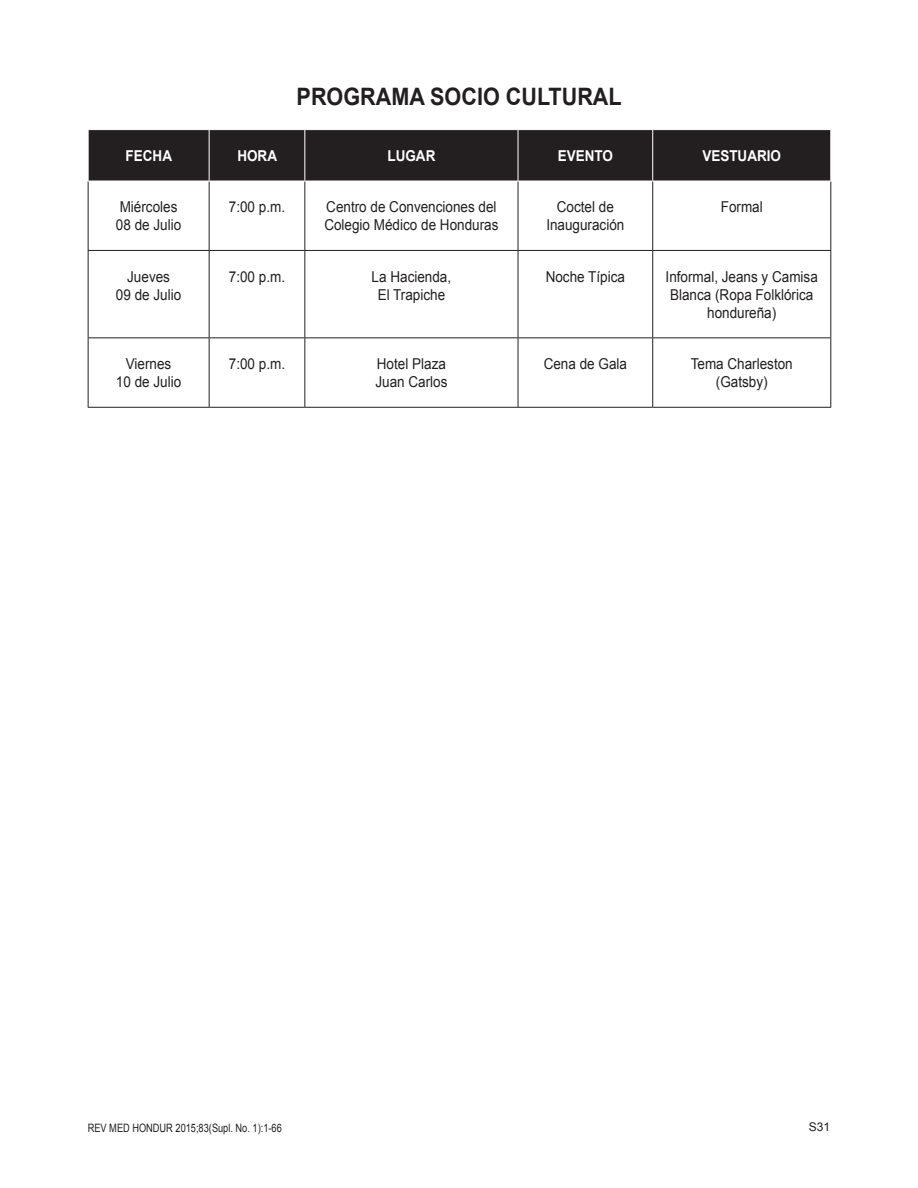
<style>
.page{position:relative;width:918px;height:1188px;background:#fff}
.page>*{position:absolute;margin:0;border:0;box-sizing:border-box;transform-origin:0 0}
.t1{font:700 24px "Arial";color:#231f20;scale:.9 1}
.t2{font:15px/18px "Arial";color:#231f20;scale:.9 1}
.t3{font:700 15px "Arial";color:#fff;scale:.9 1}
.t4{font:12px "Arial";color:#231f20}
.t5{font:11.55px "Arial";color:#231f20;scale:.8 1}
</style>
<div class="page">
<div style="left:89px;top:130px;width:741px;height:51px;background:#231f20"></div>
<hr style="left:88px;top:181px;width:1px;height:69px;background:#231f20">
<hr style="left:209px;top:181px;width:1px;height:69px;background:#231f20">
<hr style="left:304px;top:181px;width:1px;height:69px;background:#231f20">
<hr style="left:518px;top:181px;width:1px;height:69px;background:#231f20">
<hr style="left:652px;top:181px;width:1px;height:69px;background:#231f20">
<hr style="left:830px;top:181px;width:1px;height:69px;background:#231f20">
<hr style="left:88px;top:250px;width:121px;height:1px;background:#231f20">
<hr style="left:88px;top:251px;width:1px;height:86px;background:#231f20">
<hr style="left:209px;top:250px;width:96px;height:1px;background:#231f20">
<hr style="left:209px;top:251px;width:1px;height:86px;background:#231f20">
<hr style="left:305px;top:250px;width:213px;height:1px;background:#231f20">
<hr style="left:304px;top:251px;width:1px;height:86px;background:#231f20">
<hr style="left:518px;top:250px;width:135px;height:1px;background:#231f20">
<hr style="left:518px;top:251px;width:1px;height:86px;background:#231f20">
<hr style="left:653px;top:250px;width:178px;height:1px;background:#231f20">
<hr style="left:652px;top:251px;width:1px;height:86px;background:#231f20">
<hr style="left:830px;top:251px;width:1px;height:86px;background:#231f20">
<hr style="left:88px;top:337px;width:121px;height:1px;background:#231f20">
<hr style="left:88px;top:338px;width:1px;height:69px;background:#231f20">
<hr style="left:209px;top:337px;width:96px;height:1px;background:#231f20">
<hr style="left:209px;top:338px;width:1px;height:69px;background:#231f20">
<hr style="left:305px;top:337px;width:213px;height:1px;background:#231f20">
<hr style="left:304px;top:338px;width:1px;height:69px;background:#231f20">
<hr style="left:518px;top:337px;width:135px;height:1px;background:#231f20">
<hr style="left:518px;top:338px;width:1px;height:69px;background:#231f20">
<hr style="left:653px;top:337px;width:178px;height:1px;background:#231f20">
<hr style="left:652px;top:338px;width:1px;height:69px;background:#231f20">
<hr style="left:830px;top:338px;width:1px;height:69px;background:#231f20">
<hr style="left:88px;top:407px;width:121px;height:1px;background:#231f20">
<hr style="left:209px;top:407px;width:96px;height:1px;background:#231f20">
<hr style="left:305px;top:407px;width:213px;height:1px;background:#231f20">
<hr style="left:518px;top:407px;width:135px;height:1px;background:#231f20">
<hr style="left:653px;top:407px;width:178px;height:1px;background:#231f20">
<hr style="left:209px;top:130px;width:1px;height:51px;background:#fff">
<hr style="left:304px;top:130px;width:1px;height:51px;background:#fff">
<hr style="left:518px;top:130px;width:1px;height:51px;background:#fff">
<hr style="left:652px;top:130px;width:1px;height:51px;background:#fff">
<hr style="left:88px;top:181px;width:121px;height:1px;background:#fff">
<hr style="left:209px;top:181px;width:96px;height:1px;background:#fff">
<hr style="left:518px;top:181px;width:135px;height:1px;background:#fff">
<hr style="left:653px;top:181px;width:178px;height:1px;background:#fff">
<p class="t1" style="left:297px;top:81px;width:363px">PROGRAMA SOCIO CULTURAL</p>
<p class="t3" style="left:126px;top:145px;width:53px">FECHA</p>
<p class="t3" style="left:237px;top:145px;width:46px">HORA</p>
<p class="t3" style="left:387px;top:145px;width:55px">LUGAR</p>
<p class="t3" style="left:558px;top:145px;width:63px">EVENTO</p>
<p class="t3" style="left:702px;top:145px;width:89px">VESTUARIO</p>
<p class="t2" style="left:120px;top:198px;width:66px">Miércoles</p>
<p class="t2" style="left:116px;top:216px;width:74px">08 de Julio</p>
<p class="t2" style="left:229px;top:198px;width:64px">7:00 p.m.</p>
<p class="t2" style="left:324px;top:198px;width:195px">Centro de Convenciones del<br>Colegio Médico de Honduras</p>
<p class="t2" style="left:557px;top:198px;width:65px">Coctel de</p>
<p class="t2" style="left:546px;top:216px;width:88px">Inauguración</p>
<p class="t2" style="left:721px;top:198px;width:48px">Formal</p>
<p class="t2" style="left:127px;top:268px;width:49px">Jueves</p>
<p class="t2" style="left:116px;top:286px;width:74px">09 de Julio</p>
<p class="t2" style="left:229px;top:268px;width:64px">7:00 p.m.</p>
<p class="t2" style="left:372px;top:268px;width:90px">La Hacienda,</p>
<p class="t2" style="left:378px;top:286px;width:77px">El Trapiche</p>
<p class="t2" style="left:546px;top:268px;width:90px">Noche Típica</p>
<p class="t2" style="left:666px;top:268px;width:171px;text-align:center">Informal, Jeans y Camisa<br>Blanca (Ropa Folklórica hondureña)</p>
<p class="t2" style="left:126px;top:355px;width:52px">Viernes</p>
<p class="t2" style="left:116px;top:373px;width:74px">10 de Julio</p>
<p class="t2" style="left:229px;top:355px;width:64px">7:00 p.m.</p>
<p class="t2" style="left:377px;top:355px;width:78px">Hotel Plaza</p>
<p class="t2" style="left:375px;top:373px;width:82px">Juan Carlos</p>
<p class="t2" style="left:544px;top:355px;width:94px">Cena de Gala</p>
<p class="t2" style="left:691px;top:355px;width:115px">Tema Charleston</p>
<p class="t2" style="left:716px;top:373px;width:59px">(Gatsby)</p>
<p class="t5" style="left:88px;top:1120px;width:244px">REV MED HONDUR 2015;83(Supl. No. 1):1-66</p>
<p class="t4" style="left:809px;top:1119px;width:23px">S31</p>
</div>
